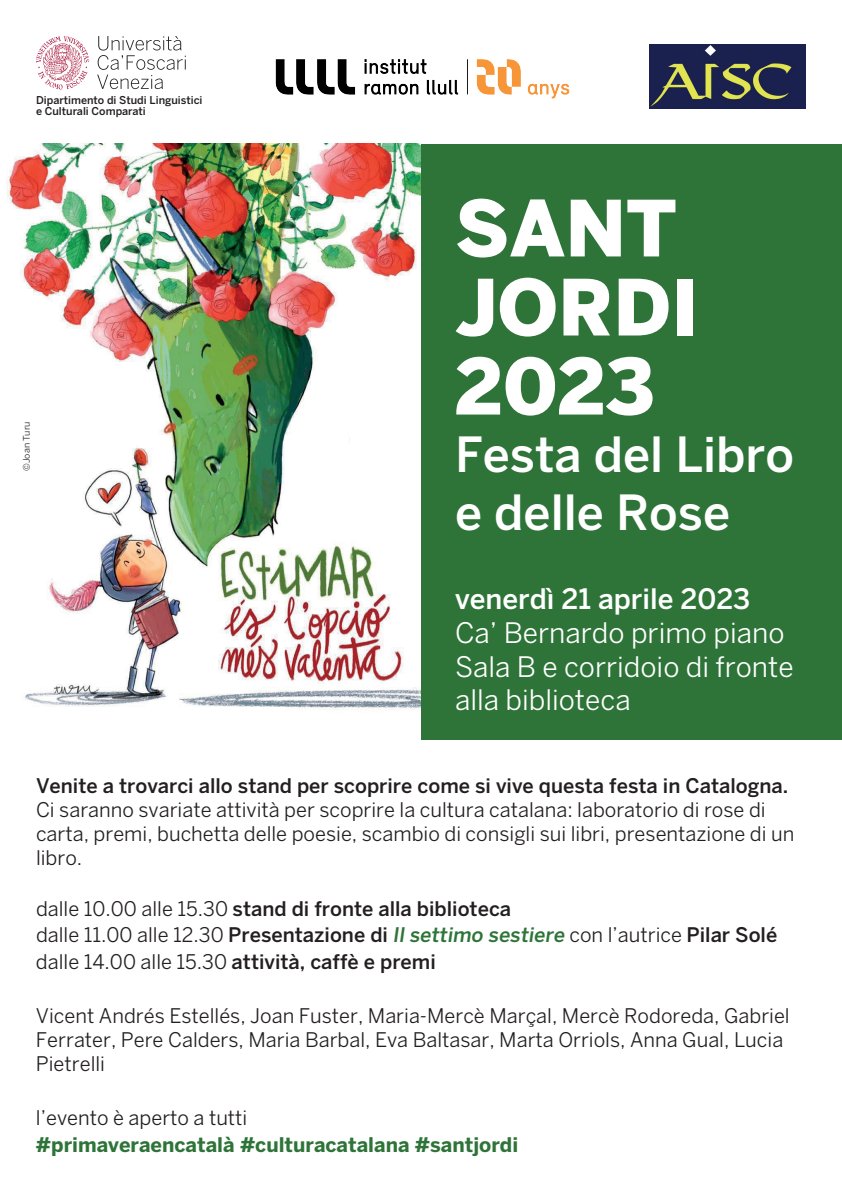
<style>
.page{position:relative;width:842px;height:1191px;background:#fff}
.page>*{position:absolute;margin:0;border:0;box-sizing:border-box;transform-origin:0 0}
.t1{font:900 76.7px/79px "Benton Sans";color:#fff}
.t2{font:500 48.1px/57.7px "Benton Sans";color:#fff}
.t3{font:28px/33.6px "Benton Sans";color:#fff}
.t4{font:500 28px "Benton Sans";color:#fff}
.t5{font:20px/24px "Benton Sans";color:#231f20}
.t6{font:500 20px/26.8px "Benton Sans";color:#231f20}
.t7{font:700 20px "Benton Sans";color:#2e7438}
.t8{font:500 10.8px/10.8px "Benton Sans";color:#231f20}
.t9{font:9px "Benton Sans";color:#231f20}
.s1{font-weight:400}
.s2{color:#2e7438}
</style>
<div class="page">
<img style="left:6px;top:144px;width:415px;height:566px">
<div style="left:421px;top:144px;width:421px;height:595px;background:#2e7438"></div>
<svg style="left:97px;top:36px;width:89px;height:53px"></svg>
<svg style="left:36px;top:36px;width:53px;height:54px"></svg>
<img style="left:275px;top:59px;width:295px;height:40px">
<img style="left:649px;top:44px;width:157px;height:65px">
<p class="t8" style="left:36px;top:95px;width:168px">Dipartimento di Studi Linguistici e Culturali Comparati</p>
<p class="t9" style="left:21px;top:471px;width:51px;rotate:-90deg">©Joan Turu</p>
<h1 class="t1" style="left:455px;top:188px;width:244px">SANT<br>JORDI<br>2023</h1>
<h2 class="t2" style="left:455px;top:425px;width:341px">Festa del Libro e delle Rose</h2>
<h3 class="t4" style="left:455px;top:582px;width:297px">venerdì 21 aprile 2023</h3>
<h3 class="t3" style="left:455px;top:616px;width:340px">Ca’ Bernardo primo piano<br>Sala B e corridoio di fronte alla biblioteca</h3>
<p class="t6" style="left:36px;top:771px;width:754px">Venite a trovarci allo stand per scoprire come si vive questa festa in Catalogna.</p>
<p class="t5" style="left:36px;top:797px;width:760px">Ci saranno svariate attività per scoprire la cultura catalana: laboratorio di rose di carta, premi, buchetta delle poesie, scambio di consigli sui libri, presentazione di un libro.</p>
<p class="t6" style="left:36px;top:894px;width:743px"><span class="s1">dalle 10.00 alle 15.30</span> stand di fronte alla biblioteca<br><span class="s1">dalle 11.00 alle 12.30</span> Presentazione di <span class="s2">Il settimo sestiere</span> <span class="s1">con l’autrice</span> Pilar Solé <span class="s1">dalle 14.00 alle 15.30</span> attività, caffè e premi</p>
<p class="t5" style="left:36px;top:1003px;width:755px">Vicent Andrés Estellés, Joan Fuster, Maria-Mercè Marçal, Mercè Rodoreda, Gabriel<br>Ferrater, Pere Calders, Maria Barbal, Eva Baltasar, Marta Orriols, Anna Gual, Lucia<br>Pietrelli</p>
<p class="t5" style="left:36px;top:1105px;width:213px">l’evento è aperto a tutti</p>
<p class="t7" style="left:36px;top:1132px;width:484px">#primaveraencatalà #culturacatalana #santjordi</p>
</div>
